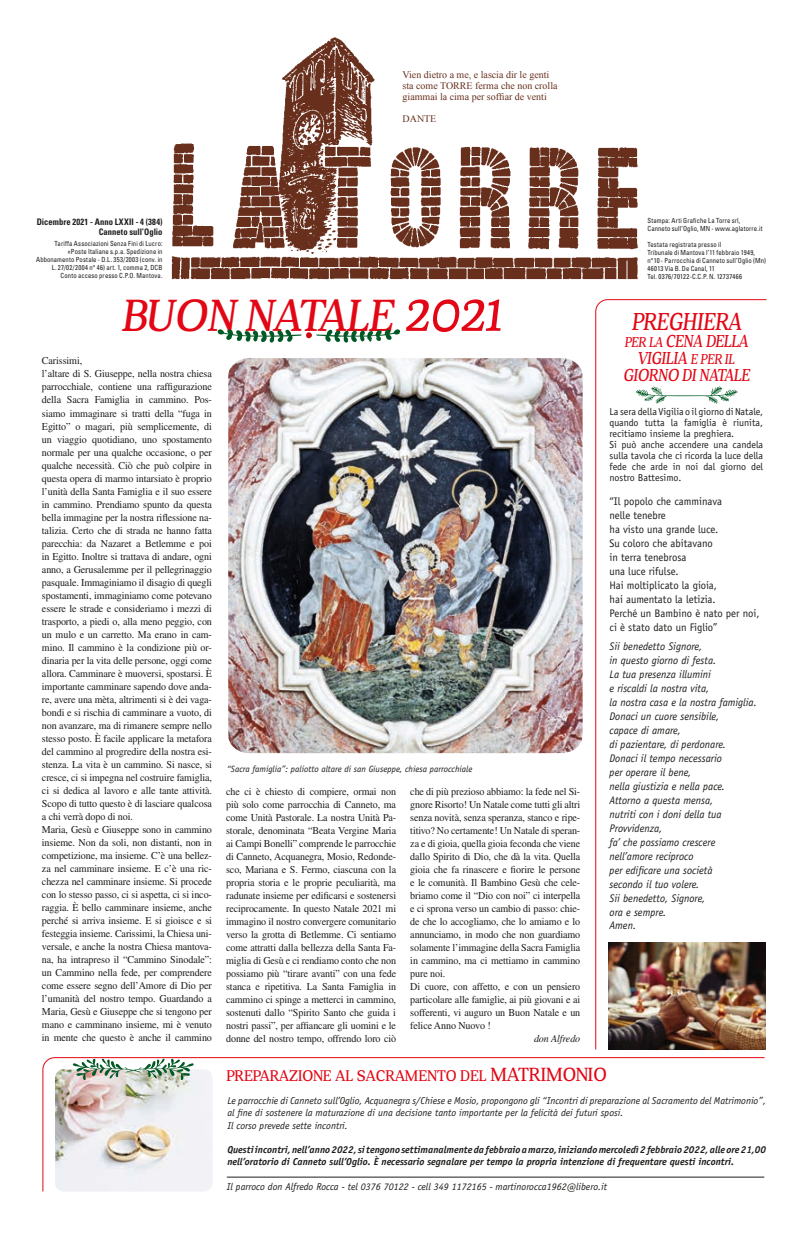
<style>
.page{position:relative;width:808px;height:1234px;background:#fff}
.page>*{position:absolute;margin:0;border:0;box-sizing:border-box;transform-origin:0 0}
.t1{font:italic 46px "Chucaratext";letter-spacing:-.01em;color:#e30614}
.t2{font:italic 25px "Chucaratext";letter-spacing:-.01em;color:#e30614;scale:.88 1}
.t3{font:italic 17.7px/17px "Chucaratext";letter-spacing:-.01em;color:#e30614;text-align:center;scale:.88 1}
.t4{font:15.8px "Chucaratext";color:#e30614;scale:.96 1}
.t5{font:italic 11px/14px "Officina Sans Std";color:#1d1d1b}
.t6{font:11px/14px "Officina Sans Std";color:#1d1d1b}
.t7{font:10.5px/13px "Times LT Std";letter-spacing:-.01em;color:#1d1d1b;scale:.96 1}
.t8{font:italic 10.5px "Times LT Std";letter-spacing:-.01em;color:#1d1d1b;scale:.96 1}
.t9{font:italic 10px/12px "Officina Sans";color:#1d1d1b}
.t10{font:italic 700 10px/12px "Officina Sans";color:#1d1d1b}
.t11{font:10px/11px "Officina Sans";color:#1d1d1b}
.t12{font:10px/11.1px "Times New Roman";color:#682f1d}
.t13{font:italic 9px "Officina Sans Std";color:#1d1d1b}
.t14{font:700 condensed 9px/10px "Univers LT Std";letter-spacing:.005em;color:#1d1d1b;text-align:right;scale:.95 1}
.t15{font:condensed 7px/8px "Univers LT Std";letter-spacing:.015em;color:#1d1d1b;scale:.95 1}
.s1{font-size:63.8px}
.s2{font-size:14.6px}
.s3{font-size:19.5px}
</style>
<div class="page">
<img style="left:228px;top:358px;width:355px;height:395px">
<img style="left:171px;top:37px;width:467px;height:243px">
<svg style="left:42px;top:1057px;width:723px;height:134px"></svg>
<svg style="left:595px;top:299px;width:172px;height:750px"></svg>
<img style="left:55px;top:1069px;width:158px;height:122px">
<hr style="left:227px;top:1176px;width:537px;height:1px;background:#1d1d1b">
<img style="left:608px;top:942px;width:158px;height:107px">
<svg style="left:217px;top:329px;width:183px;height:14px"></svg>
<svg style="left:636px;top:386px;width:102px;height:17px"></svg>
<svg style="left:73px;top:1058px;width:121px;height:22px"></svg>
<p class="t12" style="left:403px;top:69px;width:157px">Vien dietro a me, e lascia dir le genti sta come TORRE ferma che non crolla giammai la cima per soffiar de venti</p>
<p class="t12" style="left:403px;top:113px;width:35px">DANTE</p>
<p class="t14" style="left:37px;top:217px;width:134px">Dicembre 2021 - Anno LXXII - 4 (384)<br>Canneto sull’Oglio</p>
<p class="t15" style="left:36px;top:239px;width:135px;text-align:right">Tariffa Associazioni Senza Fini di Lucro: «Poste Italiane s.p.a. Spedizione in Abbonamento Postale - D.L. 353/2003 (conv. in L. 27/02/2004 n° 46) art. 1, comma 2, DCB Conto acceso presso C.P.O. Mantova.</p>
<h1 class="t1" style="left:121px;top:289px;width:382px">BUON NATALE <span class="s1">2021</span></h1>
<p class="t7" style="left:42px;top:354px;width:179px">Carissimi,<br>l’altare di S. Giuseppe, nella nostra chiesa parrocchiale, contiene una raffigurazione della Sacra Famiglia in cammino. Pos&shy;siamo immaginare si tratti della “fuga in Egitto” o magari, più semplicemente, di un viaggio quotidiano, uno spostamento normale per una qualche occasione, o per qualche necessità. Ciò che può colpire in questa opera di marmo intarsiato è proprio l’unità della Santa Famiglia e il suo essere in cammino. Prendiamo spunto da questa bella immagine per la nostra riflessione na&shy;talizia. Certo che di strada ne hanno fatta parecchia: da Nazaret a Betlemme e poi in Egitto. Inoltre si trattava di andare, ogni anno, a Gerusalemme per il pellegrinaggio pasquale. Immaginiamo il disagio di quegli spostamenti, immaginiamo come potevano essere le strade e consideriamo i mezzi di trasporto, a piedi o, alla meno peggio, con un mulo e un carretto. Ma erano in cam&shy;mino. Il cammino è la condizione più or&shy;dinaria per la vita delle persone, oggi come allora. Camminare è muoversi, spostarsi. È importante camminare sapendo dove anda&shy;re, avere una mèta, altrimenti si è dei vaga&shy;bondi e si rischia di camminare a vuoto, di non avanzare, ma di rimanere sempre nello stesso posto. È facile applicare la metafora del cammino al progredire della nostra esi&shy;stenza. La vita è un cammino. Si nasce, si cresce, ci si impegna nel costruire famiglia, ci si dedica al lavoro e alle tante attività.<br>Scopo di tutto questo è di lasciare qualcosa a chi verrà dopo di noi.<br>Maria, Gesù e Giuseppe sono in cammino insieme. Non da soli, non distanti, non in competizione, ma insieme. C’è una bellez&shy;za nel camminare insieme. E c’è una ric&shy;chezza nel camminare insieme. Si procede con lo stesso passo, ci si aspetta, ci si inco&shy;raggia. È bello camminare insieme, anche perché si arriva insieme. E si gioisce e si festeggia insieme. Carissimi, la Chiesa uni&shy;versale, e anche la nostra Chiesa mantova&shy;na, ha intrapreso il “Cammino Sinodale”: un Cammino nella fede, per comprendere come essere segno dell’Amore di Dio per l’umanità del nostro tempo. Guardando a Maria, Gesù e Giuseppe che si tengono per mano e camminano insieme, mi è venuto in mente che questo è anche il cammino</p>
<p class="t13" style="left:227px;top:763px;width:247px">“Sacra famiglia”: paliotto altare di san Giuseppe, chiesa parrocchiale</p>
<p class="t7" style="left:226px;top:784px;width:179px;text-align:justify">che ci è chiesto di compiere, ormai non più solo come parrocchia di Canneto, ma come Unità Pastorale. La nostra Unità Pa&shy;storale, denominata “Beata Vergine Maria ai Campi Bonelli” comprende le parrocchie di Canneto, Acquanegra, Mosio, Redonde&shy;sco, Mariana e S. Fermo, ciascuna con la propria storia e le proprie peculiarità, ma radunate insieme per edificarsi e sostenersi reciprocamente. In questo Natale 2021 mi immagino il nostro convergere comunitario verso la grotta di Betlemme. Ci sentiamo come attratti dalla bellezza della Santa Fa&shy;miglia di Gesù e ci rendiamo conto che non possiamo più “tirare avanti” con una fede stanca e ripetitiva. La Santa Famiglia in cammino ci spinge a metterci in cammino, sostenuti dallo “Spirito Santo che guida i nostri passi”, per affiancare gli uomini e le donne del nostro tempo, offrendo loro ciò</p>
<p class="t7" style="left:410px;top:784px;width:179px">che di più prezioso abbiamo: la fede nel Si&shy;gnore Risorto! Un Natale come tutti gli altri senza novità, senza speranza, stanco e ripe&shy;titivo? No certamente! Un Natale di speran&shy;za e di gioia, quella gioia feconda che viene dallo Spirito di Dio, che dà la vita. Quella gioia che fa rinascere e fiorire le persone e le comunità. Il Bambino Gesù che cele&shy;briamo come il “Dio con noi” ci interpella e ci sprona verso un cambio di passo: chie&shy;de che lo accogliamo, che lo amiamo e lo annunciamo, in modo che non guardiamo solamente l’immagine della Sacra Famiglia in cammino, ma ci mettiamo in cammino pure noi.<br>Di cuore, con affetto, e con un pensiero particolare alle famiglie, ai più giovani e ai sofferenti, vi auguro un Buon Natale e un felice Anno Nuovo !</p>
<p class="t8" style="left:534px;top:1032px;width:50px">don Alfredo</p>
<p class="t15" style="left:647px;top:216px;width:123px">Stampa: Arti Grafiche La Torre srl,<br>Canneto sull’Oglio, MN - www.aglatorre.it</p>
<p class="t15" style="left:647px;top:240px;width:126px">Testata registrata presso il<br>Tribunale di Mantova l’11 febbraio 1949, n°10 - Parrocchia di Canneto sull’Oglio (Mn)<br>46013 Via B. De Canal, 11<br>Tel. 0376/70122-C.C.P. N. 12737466</p>
<h2 class="t2" style="left:631px;top:307px;width:126px">PREGHIERA</h2>
<h3 class="t3" style="left:623px;top:333px;width:145px"><span class="s2">PER LA</span> CENA DELLA<br>VIGILIA <span class="s2">E PER IL<br></span>GIORNO DI NATALE</h3>
<p class="t11" style="left:609px;top:406px;width:155px">La sera della Vigilia o il giorno di Natale, quando tutta la famiglia è riunita, recitiamo insieme la preghiera.<br>Si può anche accendere una candela sulla tavola che ci ricorda la luce della fede che arde in noi dal giorno del nostro Battesimo.</p>
<p class="t6" style="left:609px;top:494px;width:152px">“Il popolo che camminava<br>nelle tenebre<br>ha visto una grande luce.<br>Su coloro che abitavano<br>in terra tenebrosa<br>una luce rifulse.<br>Hai moltiplicato la gioia,<br>hai aumentato la letizia.<br>Perché un Bambino è nato per noi, ci è stato dato un Figlio”</p>
<p class="t5" style="left:609px;top:639px;width:149px">Sii benedetto Signore,<br>in questo giorno di festa.<br>La tua presenza illumini<br>e riscaldi la nostra vita,<br>la nostra casa e la nostra famiglia.<br>Donaci un cuore sensibile,<br>capace di amare,<br>di pazientare, di perdonare.<br>Donaci il tempo necessario<br>per operare il bene,<br>nella giustizia e nella pace.<br>Attorno a questa mensa,<br>nutriti con i doni della tua<br>Provvidenza,<br>fa’ che possiamo crescere nell’amore reciproco<br>per edificare una società<br>secondo il tuo volere.<br>Sii benedetto, Signore,<br>ora e sempre.<br>Amen.</p>
<h3 class="t4" style="left:226px;top:1066px;width:398px">PREPARAZIONE AL SACRAMENTO DEL <span class="s3">MATRIMONIO</span></h3>
<p class="t9" style="left:227px;top:1094px;width:540px">Le parrocchie di Canneto sull’Oglio, Acquanegra s/Chiese e Mosio, propongono gli “Incontri di preparazione al Sacramento del Matrimonio”, al fine di sostenere la maturazione di una decisione tanto importante per la felicità dei futuri sposi.<br>Il corso prevede sette incontri.</p>
<p class="t10" style="left:227px;top:1142px;width:540px">Questi incontri, nell’anno 2022, si tengono settimanalmente da febbraio a marzo, iniziando mercoledì 2 febbraio 2022, alle ore 21,00 nell’oratorio di Canneto sull’Oglio. È necessario segnalare per tempo la propria intenzione di frequentare questi incontri.</p>
<p class="t9" style="left:227px;top:1180px;width:382px">Il parroco don Alfredo Rocca - tel 0376 70122 - cell 349 1172165 - martinorocca1962@libero.it</p>
</div>
